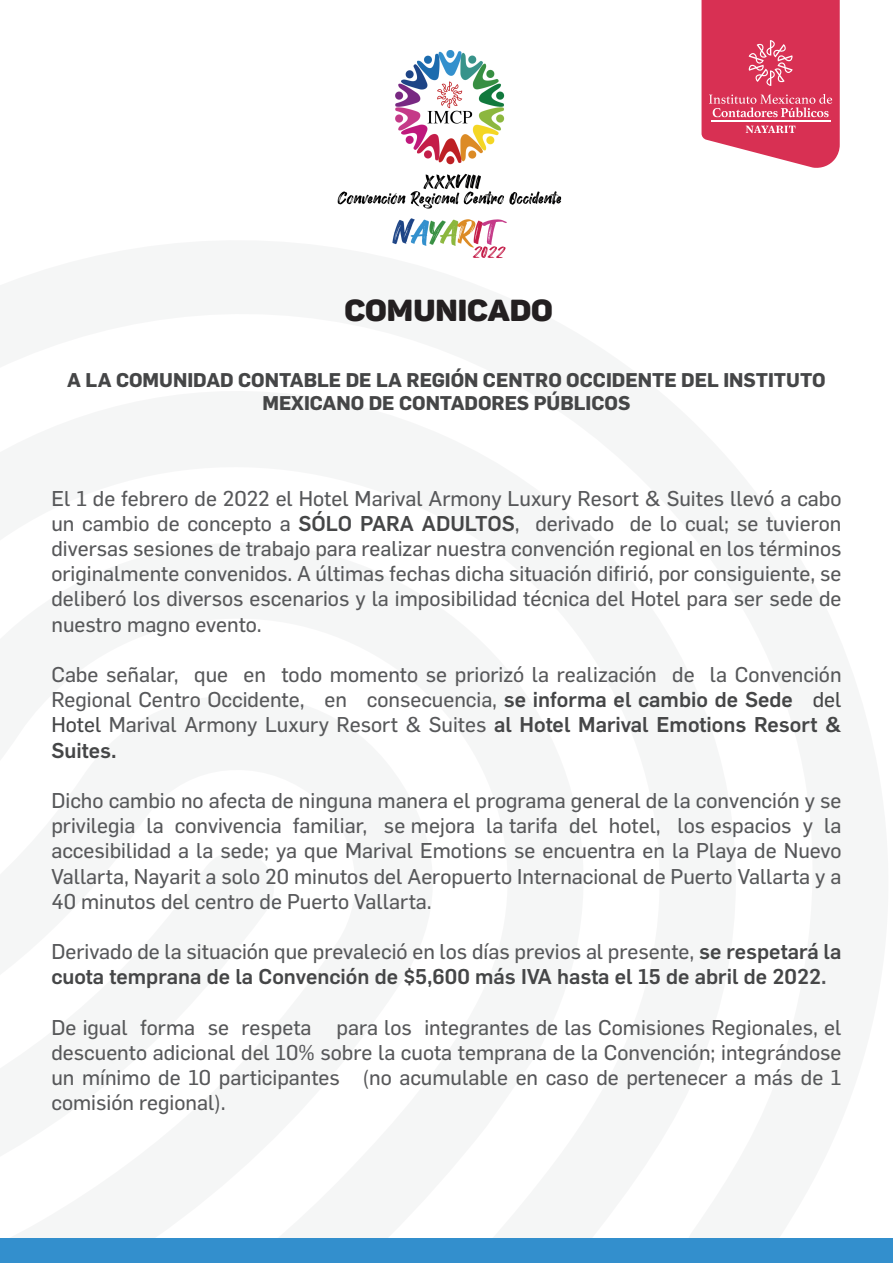
<style>
.page{position:relative;width:893px;height:1263px;background:#fff}
.page>*{position:absolute;margin:0;border:0;box-sizing:border-box;transform-origin:0 0}
.t1{font:900 30px "Panton";color:#231f20;scale:1.06 1}
.t2{font:21px/25.2px "Flama Basic";color:#57585a;text-align:justify}
.t3{font:500 21px "Flama";color:#454647}
.t4{font:700 19.5px/23.4px "Flama";color:#454647;text-align:center}
.s1{font-family:"Flama";font-weight:500;color:#454647}
.s2{color:#454647}
.s3{color:#57585a}
</style>
<div class="page">
<svg style="left:701px;top:0;width:139px;height:168px;background:#dd4e6c"></svg>
<img style="left:337px;top:50px;width:225px;height:208px">
<div style="left:0;top:1238px;width:893px;height:25px;background:#338fcd"></div>
<h1 class="t1" style="left:344px;top:291px;width:198px">COMUNICADO</h1>
<p class="t4" style="left:67px;top:367px;width:760px">A LA COMUNIDAD CONTABLE DE LA REGIÓN CENTRO OCCIDENTE DEL INSTITUTO<br>MEXICANO DE CONTADORES PÚBLICOS</p>
<p class="t2" style="left:51px;top:484px;width:792px">El 1 de febrero de 2022 el Hotel Marival Armony Luxury Resort &amp; Suites llevó a cabo un cambio de concepto a <span class="s1">SÓLO PARA ADULTOS</span>, derivado de lo cual; se tuvieron diversas sesiones de trabajo para realizar nuestra convención regional en los términos originalmente convenidos. A últimas fechas dicha situación difirió, por consiguiente, se deliberó los diversos escenarios y la imposibilidad técnica del Hotel para ser sede de nuestro magno evento.</p>
<p class="t2" style="left:51px;top:660px;width:792px">Cabe señalar, que en todo momento se priorizó la realización de la Convención Regional Centro Occidente, en consecuencia, <span class="s1">se informa el cambio de Sede</span> <span class="s2">del Hotel</span> Marival Armony Luxury Resort &amp; Suites <span class="s1">al Hotel Marival Emotions Resort &amp;</span></p>
<p class="t3" style="left:51px;top:735px;width:67px">Suites.</p>
<p class="t2" style="left:51px;top:786px;width:792px">Dicho cambio no afecta de ninguna manera el programa general de la convención y se privilegia la convivencia familiar, se mejora la tarifa del hotel, los espacios y la accesibilidad a la sede; ya que Marival Emotions se encuentra en la Playa de Nuevo Vallarta, Nayarit a solo 20 minutos del Aeropuerto Internacional de Puerto Vallarta y a 40 minutos del centro de Puerto Vallarta.</p>
<p class="t2" style="left:51px;top:938px;width:791px">Derivado de la situación que prevaleció en los días previos al presente, <span class="s1">se respetará la</span></p>
<p class="t3" style="left:51px;top:962px;width:777px">cuota temprana de la Convención de $5,600 más IVA hasta el 15 de abril de 2022<span class="s3">.</span></p>
<p class="t2" style="left:51px;top:1013px;width:792px">De igual forma se respeta para los integrantes de las Comisiones Regionales, el descuento adicional del 10% sobre la cuota temprana de la Convención; integrándose un mínimo de 10 participantes (no acumulable en caso de pertenecer a más de 1 comisión regional).</p>
</div>
